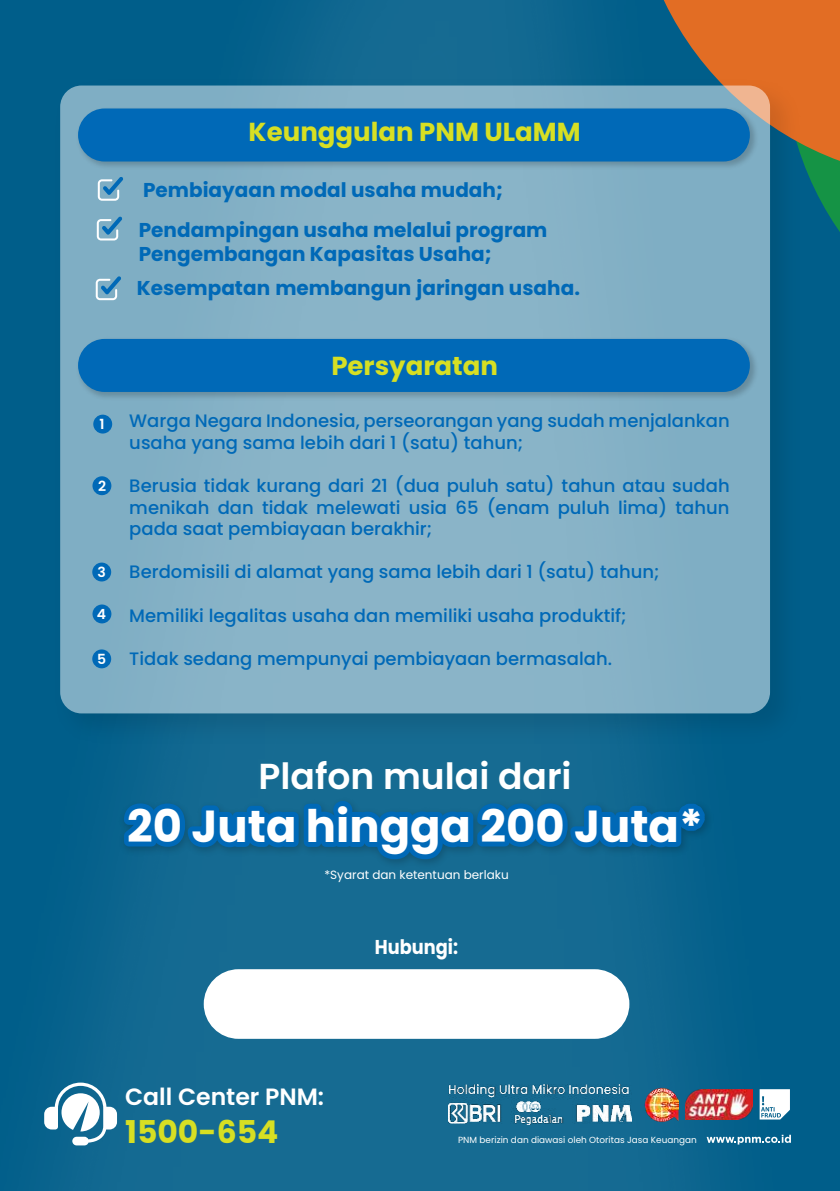
<style>
.page{position:relative;width:840px;height:1191px;background:#fff}
.page>*{position:absolute;margin:0;border:0;box-sizing:border-box;transform-origin:0 0}
.t1{font:700 44.8px "Poppins";color:#fff}
.t2{font:600 36px "Poppins";color:#fff}
.t3{font:700 31.4px "Poppins";color:#d7df23}
.t4{font:700 26px "Poppins";color:#d7df23}
.t5{font:600 23.6px "Poppins";color:#fff}
.t6{font:700 20px/24px "Poppins";color:#0069b7}
.t7{font:700 20px "Poppins";color:#fff;scale:.89 1}
.t8{font:500 18px/21.6px "Poppins";color:#0069b7}
.t9{font:600 14px "Poppins";color:#fff}
.t10{font:12px "Poppins";color:#fff}
.t11{font:8.8px "Poppins";color:#fff}
</style>
<div class="page">
<img style="left:0;top:0;width:838px;height:1191px">
<svg style="left:633px;top:0;width:206px;height:367px"></svg>
<svg style="left:44px;top:1082px;width:73px;height:63px"></svg>
<div style="left:204px;top:969px;width:425px;height:69px;background:#fff;border-radius:35px"></div>
<img style="left:114px;top:792px;width:606px;height:96px">
<svg style="left:110px;top:792px;width:608px;height:72px"></svg>
<img style="left:46px;top:72px;width:761px;height:679px">
<div style="left:60px;top:85px;width:709px;height:628px;background:#87b2c7;border-radius:21px"></div>
<img style="left:77px;top:105px;width:683px;height:63px">
<div style="left:78px;top:108px;width:671px;height:53px;background:#0069b7;border-radius:26px"></div>
<img style="left:77px;top:338px;width:681px;height:61px">
<div style="left:78px;top:339px;width:671px;height:53px;background:#0069b7;border-radius:26px"></div>
<svg style="left:98px;top:177px;width:25px;height:24px"></svg>
<svg style="left:97px;top:216px;width:25px;height:24px"></svg>
<svg style="left:96px;top:276px;width:25px;height:24px"></svg>
<div style="left:93px;top:415px;width:19px;height:18px;background:#0069b7;border-radius:50%"></div>
<div style="left:92px;top:476px;width:19px;height:19px;background:#0069b7;border-radius:50%"></div>
<div style="left:92px;top:562px;width:19px;height:19px;background:#0069b7;border-radius:50%"></div>
<div style="left:92px;top:604px;width:19px;height:19px;background:#0069b7;border-radius:50%"></div>
<div style="left:92px;top:649px;width:19px;height:19px;background:#0069b7;border-radius:50%"></div>
<img style="left:684px;top:1089px;width:68px;height:30px">
<svg style="left:706px;top:1134px;width:84px;height:10px"></svg>
<img style="left:644px;top:1086px;width:33px;height:38px">
<svg style="left:759px;top:1089px;width:30px;height:30px"></svg>
<img style="left:448px;top:1084px;width:182px;height:40px">
<p class="t9" style="left:99px;top:416px;width:7px">1</p>
<p class="t9" style="left:98px;top:478px;width:10px">2</p>
<p class="t9" style="left:97px;top:563px;width:10px">3</p>
<p class="t9" style="left:97px;top:606px;width:11px">4</p>
<p class="t9" style="left:97px;top:651px;width:10px">5</p>
<h3 class="t4" style="left:248px;top:117px;width:333px">Keunggulan PNM ULaMM</h3>
<p class="t6" style="left:143px;top:178px;width:361px">Pembiayaan modal usaha mudah;</p>
<p class="t6" style="left:139px;top:218px;width:410px">Pendampingan usaha melalui program<br>Pengembangan Kapasitas Usaha;</p>
<p class="t6" style="left:137px;top:276px;width:444px">Kesempatan membangun jaringan usaha.</p>
<h3 class="t4" style="left:331px;top:351px;width:168px">Persyaratan</h3>
<p class="t8" style="left:129px;top:410px;width:601px">Warga Negara Indonesia, perseorangan yang sudah menjalankan usaha yang sama lebih dari 1 (satu) tahun;</p>
<p class="t8" style="left:129px;top:475px;width:601px;text-align:justify">Berusia tidak kurang dari 21 (dua puluh satu) tahun atau sudah menikah dan tidak melewati usia 65 (enam puluh lima) tahun pada saat pembiayaan berakhir;</p>
<p class="t8" style="left:129px;top:561px;width:531px">Berdomisili di alamat yang sama lebih dari 1 (satu) tahun;</p>
<p class="t8" style="left:129px;top:604px;width:498px">Memiliki legalitas usaha dan memiliki usaha produktif;</p>
<p class="t8" style="left:129px;top:648px;width:484px">Tidak sedang mempunyai pembiayaan bermasalah.</p>
<h2 class="t2" style="left:258px;top:755px;width:314px">Plafon mulai dari</h2>
<h1 class="t1" style="left:127px;top:800px;width:577px">20 Juta hingga 200 Juta*</h1>
<p class="t10" style="left:324px;top:868px;width:186px">*Syarat dan ketentuan berlaku</p>
<p class="t7" style="left:374px;top:935px;width:95px">Hubungi:</p>
<h3 class="t5" style="left:125px;top:1082px;width:200px">Call Center PNM:</h3>
<h3 class="t3" style="left:125px;top:1113px;width:155px">1500-654</h3>
<p class="t11" style="left:458px;top:1134px;width:240px">PNM berizin dan diawasi oleh Otoritas Jasa Keuangan</p>
</div>
